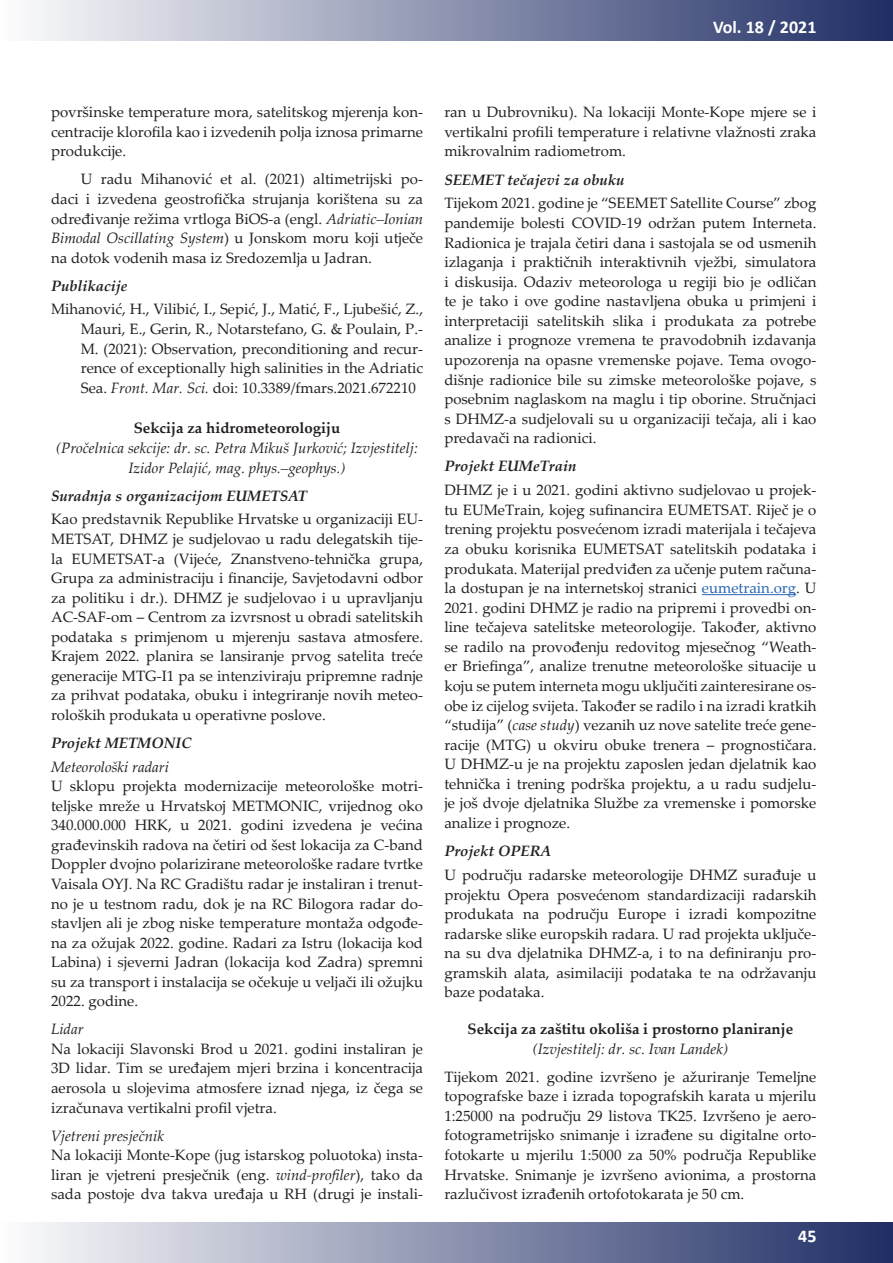
<style>
.page{position:relative;width:893px;height:1263px;background:#fff}
.page>*{position:absolute;margin:0;border:0;box-sizing:border-box;transform-origin:0 0}
.t1{font:700 18px "Calibri";color:#fff}
.t2{font:15px/19.5px "Palatino Linotype";color:#231f20;text-align:justify}
.t3{font:italic 15px/19.5px "Palatino Linotype";color:#231f20;text-align:center}
.t4{font:italic 700 15px "Palatino Linotype";color:#231f20}
.t5{font:700 15px "Palatino Linotype";color:#231f20}
.s1{font-style:italic}
.s2{color:#2865b1}
</style>
<div class="page">
<div style="left:0;top:0;width:893px;height:40px;background:linear-gradient(to right,#fdfdfd,#1f2d64)"></div>
<div style="left:0;top:1222px;width:893px;height:41px;background:linear-gradient(to right,#fdfdfd,#1f2d64)"></div>
<hr style="left:702px;top:594px;width:94px;height:1px;background:#2865b1">
<p class="t1" style="left:713px;top:14px;width:105px">Vol. 18 / 2021</p>
<p class="t2" style="left:51px;top:102px;width:374px">površinske temperature mora, satelitskog mjerenja kon&shy;centracije klorofila kao i izvedenih polja iznosa primarne produkcije.</p>
<p class="t2" style="left:51px;top:169px;width:374px;text-indent:30px">U radu Mihanović et al. (2021) altimetrijski po&shy;daci i izvedena geostrofička strujanja korištena su za određivanje režima vrtloga BiOS-a (engl. <span class="s1">Adriatic–Ionian Bimodal Oscillating System</span>) u Jonskom moru koji utječe na dotok vodenih masa iz Sredozemlja u Jadran.</p>
<p class="t4" style="left:51px;top:275px;width:78px">Publikacije</p>
<p class="t2" style="left:81px;top:299px;width:344px;text-indent:-30px">Mihanović, H., Vilibić, I., Sepić, J., Matić, F., Ljubešić, Z., Mauri, E., Gerin, R., Notarstefano, G. &amp; Poulain, P.- M. (2021): Observation, preconditioning and recur&shy;rence of exceptionally high salinities in the Adriatic Sea. <span class="s1">Front. Mar. Sci.</span> doi: 10.3389/fmars.2021.672210</p>
<p class="t5" style="left:134px;top:418px;width:208px">Sekcija za hidrometeorologiju</p>
<p class="t3" style="left:56px;top:438px;width:363px">(Pročelnica sekcije: dr. sc. Petra Mikuš Jurković; Izvjestitelj:<br>Izidor Pelajić, mag. phys.–geophys.)</p>
<p class="t4" style="left:51px;top:485px;width:258px">Suradnja s organizacijom EUMETSAT</p>
<p class="t2" style="left:51px;top:509px;width:374px">Kao predstavnik Republike Hrvatske u organizaciji EU-METSAT, DHMZ je sudjelovao u radu delegatskih tije&shy;la EUMETSAT-a (Vijeće, Znanstveno-tehnička grupa, Grupa za administraciju i financije, Savjetodavni odbor za politiku i dr.). DHMZ je sudjelovao i u upravljanju AC-SAF-om – Centrom za izvrsnost u obradi satelitskih podataka s primjenom u mjerenju sastava atmosfere.<br>Krajem 2022. planira se lansiranje prvog satelita treće generacije MTG-I1 pa se intenziviraju pripremne radnje za prihvat podataka, obuku i integriranje novih meteo&shy;roloških produkata u operativne poslove.</p>
<p class="t4" style="left:51px;top:732px;width:142px">Projekt METMONIC</p>
<p class="t3" style="left:51px;top:756px;width:119px">Meteorološki radari</p>
<p class="t2" style="left:51px;top:776px;width:374px">U sklopu projekta modernizacije meteorološke motri&shy;teljske mreže u Hrvatskoj METMONIC, vrijednog oko 340.000.000 HRK, u 2021. godini izvedena je većina građevinskih radova na četiri od šest lokacija za C-band Doppler dvojno polarizirane meteorološke radare tvrtke Vaisala OYJ. Na RC Gradištu radar je instaliran i trenut&shy;no je u testnom radu, dok je na RC Bilogora radar do&shy;stavljen ali je zbog niske temperature montaža odgođe&shy;na za ožujak 2022. godine. Radari za Istru (lokacija kod Labina) i sjeverni Jadran (lokacija kod Zadra) spremni su za transport i instalacija se očekuje u veljači ili ožujku 2022. godine.</p>
<p class="t3" style="left:51px;top:1019px;width:34px">Lidar</p>
<p class="t2" style="left:51px;top:1038px;width:374px">Na lokaciji Slavonski Brod u 2021. godini instaliran je 3D lidar. Tim se uređajem mjeri brzina i koncentracija aerosola u slojevima atmosfere iznad njega, iz čega se izračunava vertikalni profil vjetra.</p>
<p class="t3" style="left:51px;top:1125px;width:115px">Vjetreni presječnik</p>
<p class="t2" style="left:51px;top:1145px;width:374px">Na lokaciji Monte-Kope (jug istarskog poluotoka) insta&shy;liran je vjetreni presječnik (eng. <span class="s1">wind-profiler</span>), tako da sada postoje dva takva uređaja u RH (drugi je instali-</p>
<p class="t2" style="left:444px;top:102px;width:374px">ran u Dubrovniku). Na lokaciji Monte-Kope mjere se i vertikalni profili temperature i relativne vlažnosti zraka mikrovalnim radiometrom.</p>
<p class="t4" style="left:444px;top:169px;width:182px">SEEMET tečajevi za obuku</p>
<p class="t2" style="left:444px;top:193px;width:374px">Tijekom 2021. godine je “SEEMET Satellite Course” zbog pandemije bolesti COVID-19 održan putem Interneta.<br>Radionica je trajala četiri dana i sastojala se od usmenih izlaganja i praktičnih interaktivnih vježbi, simulatora i diskusija. Odaziv meteorologa u regiji bio je odličan te je tako i ove godine nastavljena obuka u primjeni i interpretaciji satelitskih slika i produkata za potrebe analize i prognoze vremena te pravodobnih izdavanja upozorenja na opasne vremenske pojave. Tema ovogo&shy;dišnje radionice bile su zimske meteorološke pojave, s posebnim naglaskom na maglu i tip oborine. Stručnjaci s DHMZ-a sudjelovali su u organizaciji tečaja, ali i kao predavači na radionici.</p>
<p class="t4" style="left:444px;top:456px;width:134px">Projekt EUMeTrain</p>
<p class="t2" style="left:444px;top:480px;width:374px">DHMZ je i u 2021. godini aktivno sudjelovao u projek&shy;tu EUMeTrain, kojeg sufinancira EUMETSAT. Riječ je o trening projektu posvećenom izradi materijala i tečajeva za obuku korisnika EUMETSAT satelitskih podataka i produkata. Materijal predviđen za učenje putem računa&shy;la dostupan je na internetskoj stranici <span class="s2">eumetrain.org</span>. U 2021. godini DHMZ je radio na pripremi i provedbi on&shy;line tečajeva satelitske meteorologije. Također, aktivno se radilo na provođenju redovitog mjesečnog “Weath&shy;er Briefinga”, analize trenutne meteorološke situacije u koju se putem interneta mogu uključiti zainteresirane os&shy;obe iz cijelog svijeta. Također se radilo i na izradi kratkih “studija” (<span class="s1">case study</span>) vezanih uz nove satelite treće gene&shy;racije (MTG) u okviru obuke trenera – prognostičara.<br>U DHMZ-u je na projektu zaposlen jedan djelatnik kao tehnička i trening podrška projektu, a u radu sudjelu&shy;je još dvoje djelatnika Službe za vremenske i pomorske analize i prognoze.</p>
<p class="t4" style="left:444px;top:840px;width:109px">Projekt OPERA</p>
<p class="t2" style="left:444px;top:864px;width:374px">U području radarske meteorologije DHMZ surađuje u projektu Opera posvećenom standardizaciji radarskih produkata na području Europe i izradi kompozitne radarske slike europskih radara. U rad projekta uključe&shy;na su dva djelatnika DHMZ-a, i to na definiranju pro&shy;gramskih alata, asimilaciji podataka te na održavanju baze podataka.</p>
<p class="t5" style="left:467px;top:1018px;width:327px">Sekcija za zaštitu okoliša i prostorno planiranje</p>
<p class="t3" style="left:533px;top:1038px;width:197px">(Izvjestitelj: dr. sc. Ivan Landek)</p>
<p class="t2" style="left:444px;top:1066px;width:374px">Tijekom 2021. godine izvršeno je ažuriranje Temeljne topografske baze i izrada topografskih karata u mjerilu 1:25000 na području 29 listova TK25. Izvršeno je aero&shy;fotogrametrijsko snimanje i izrađene su digitalne orto&shy;fotokarte u mjerilu 1:5000 za 50% područja Republike Hrvatske. Snimanje je izvršeno avionima, a prostorna razlučivost izrađenih ortofotokarata je 50 cm.</p>
<p class="t1" style="left:798px;top:1223px;width:20px">45</p>
</div>
